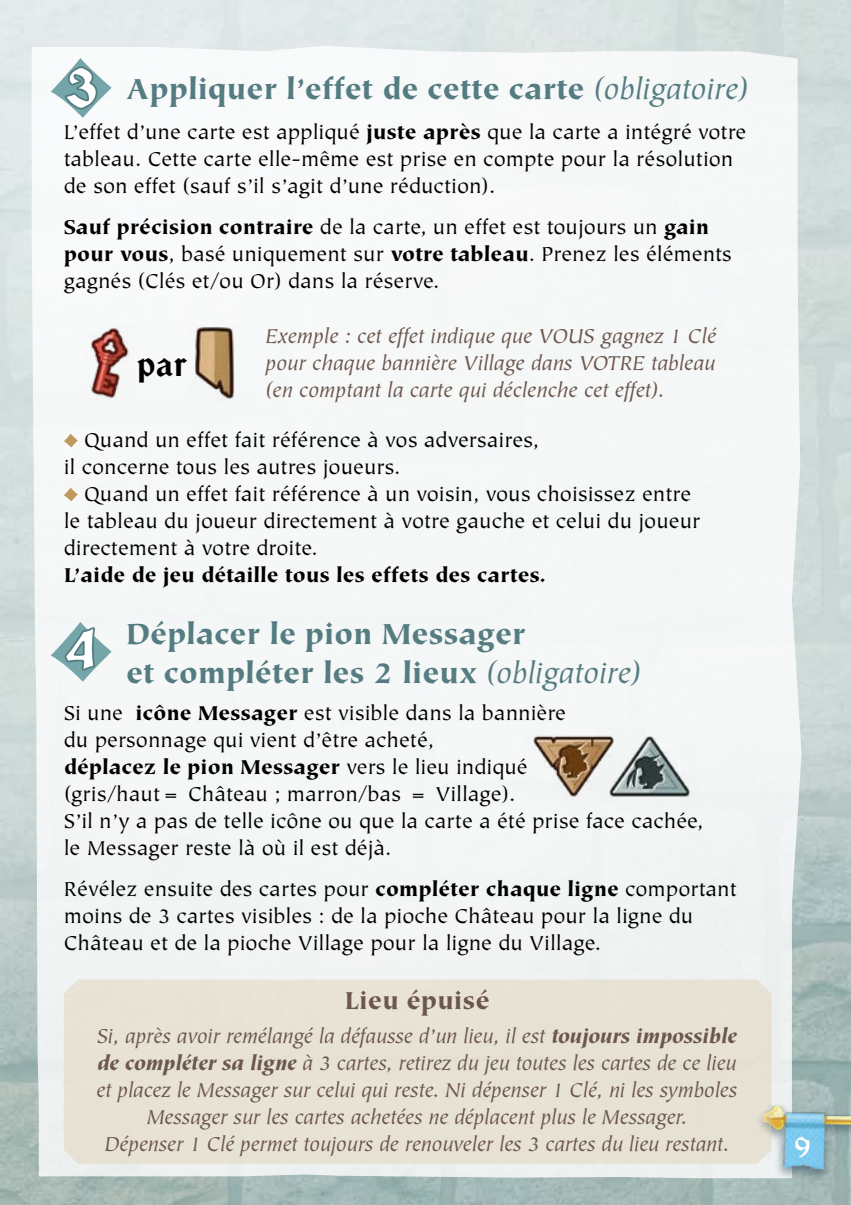
<style>
.page{position:relative;width:851px;height:1205px;background:#fff}
.page>*{position:absolute;margin:0;border:0;box-sizing:border-box;transform-origin:0 0}
.t1{font:35px "Vinque Rg";color:#000}
.t2{font:900 32.5px/39px "Tiepolo";color:#547c81}
.t3{font:900 27.5px "Tiepolo";color:#6c574d}
.t4{font:22.5px/27px "Tiepolo";color:#000}
.t5{font:italic 22.5px/27px "Tiepolo";letter-spacing:-.005em;color:#6c574d;text-align:justify}
.t6{font:900 22.5px "Tiepolo";color:#000}
.s1{font-weight:400;font-style:italic}
.s2{font-weight:900}
</style>
<div class="page">
<div style="left:32px;top:46px;width:769px;height:1132px;background:#f5f8f7"></div>
<div style="left:754px;top:1101px;width:96px;height:81px;background:#294754;opacity:.5"></div>
<img style="left:762px;top:1105px;width:88px;height:64px">
<svg style="left:64px;top:434px;width:14px;height:13px"></svg>
<svg style="left:64px;top:488px;width:14px;height:13px"></svg>
<svg style="left:51px;top:58px;width:60px;height:80px"></svg>
<img style="left:83px;top:324px;width:54px;height:77px">
<img style="left:187px;top:324px;width:54px;height:77px">
<svg style="left:51px;top:603px;width:60px;height:79px"></svg>
<div style="left:64px;top:979px;width:707px;height:185px;background:#e7e2d4"></div>
<img style="left:523px;top:729px;width:77px;height:75px">
<img style="left:600px;top:729px;width:99px;height:75px">
<svg style="left:795px;top:1136px;width:14px;height:22px"></svg>
<h2 class="t2" style="left:126px;top:71px;width:624px">Appliquer l’effet de cette carte <span class="s1">(obligatoire)</span></h2>
<p class="t4" style="left:64px;top:119px;width:684px">L’effet d’une carte est appliqué <span class="s2">juste après</span> que la carte a intégré votre tableau. Cette carte elle-même est prise en compte pour la résolution de son effet (sauf s’il s’agit d’une réduction).</p>
<p class="t4" style="left:64px;top:214px;width:669px"><span class="s2">Sauf précision contraire</span> de la carte, un effet est toujours un <span class="s2">gain pour vous</span>, basé uniquement sur <span class="s2">votre tableau</span>. Prenez les éléments gagnés (Clés et/ou Or) dans la réserve.</p>
<h1 class="t1" style="left:137px;top:338px;width:52px">par</h1>
<p class="t5" style="left:265px;top:323px;width:452px">Exemple : cet effet indique que VOUS gagnez 1 Clé pour chaque bannière Village dans VOTRE tableau (en comptant la carte qui déclenche cet effet).</p>
<p class="t4" style="left:64px;top:428px;width:476px;text-indent:20px">Quand un effet fait référence à vos adversaires, il concerne tous les autres joueurs.</p>
<p class="t4" style="left:64px;top:482px;width:638px;text-indent:20px">Quand un effet fait référence à un voisin, vous choisissez entre le tableau du joueur directement à votre gauche et celui du joueur directement à votre droite.</p>
<p class="t6" style="left:64px;top:563px;width:483px">L’aide de jeu détaille tous les effets des cartes.</p>
<h2 class="t2" style="left:126px;top:615px;width:516px">Déplacer le pion Messager<br>et compléter les 2 lieux <span class="s1">(obligatoire)</span></h2>
<p class="t4" style="left:64px;top:700px;width:641px">Si une <span class="s2">icône Messager</span> est visible dans la bannière<br>du personnage qui vient d’être acheté,<br><span class="s2">déplacez le pion Messager</span> vers le lieu indiqué<br>(gris/haut= Château ; marron/bas = Village).<br>S’il n’y a pas de telle icône ou que la carte a été prise face cachée, le Messager reste là où il est déjà.</p>
<p class="t4" style="left:64px;top:876px;width:674px">Révélez ensuite des cartes pour <span class="s2">compléter chaque ligne</span> comportant moins de 3 cartes visibles : de la pioche Château pour la ligne du<br>Château et de la pioche Village pour la ligne du Village.</p>
<p class="t3" style="left:344px;top:985px;width:147px">Lieu épuisé</p>
<p class="t5" style="left:97px;top:1023px;width:642px;text-align:center">Si, après avoir remélangé la défausse d’un lieu, il est <span class="s2">toujours impossible de compléter sa ligne</span> à 3 cartes, retirez du jeu toutes les cartes de ce lieu et placez le Messager sur celui qui reste. Ni dépenser 1 Clé, ni les symboles Messager sur les cartes achetées ne déplacent plus le Messager.<br>Dépenser 1 Clé permet toujours de renouveler les 3 cartes du lieu restant.</p>
</div>
